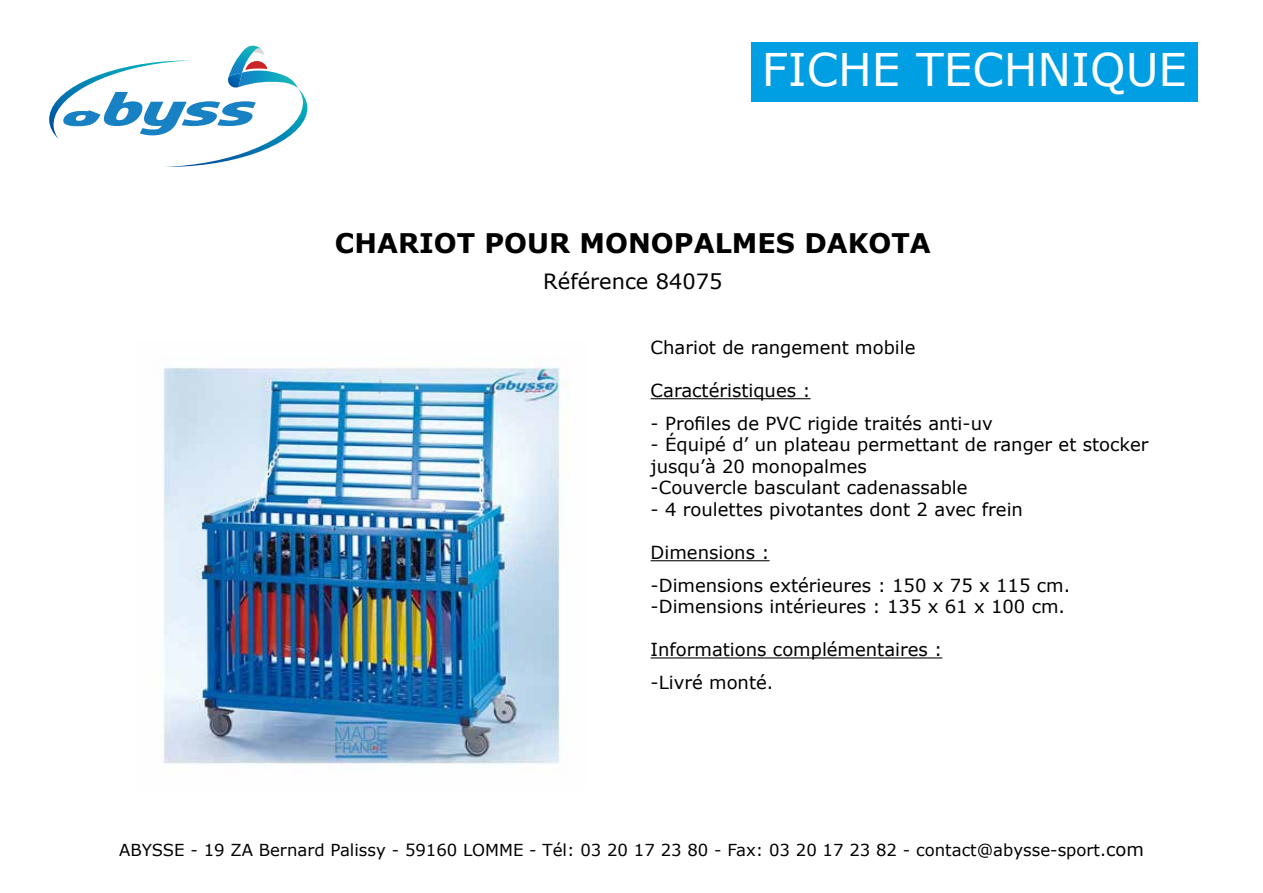
<style>
.page{position:relative;width:1263px;height:893px;background:#fff}
.page>*{position:absolute;margin:0;border:0;box-sizing:border-box;transform-origin:0 0}
.t1{font:45px "Verdana";color:#fff}
.t2{font:700 27px "Verdana";color:#000}
.t3{font:21px "Verdana";color:#000}
.t4{font:18px/21.6px "Verdana";color:#000}
.t5{font:16.5px "Verdana";color:#000}
.s1{font-size:18px}
</style>
<div class="page">
<svg style="left:49px;top:46px;width:259px;height:121px"></svg>
<hr style="left:651px;top:398px;width:160px;height:1px;background:#000">
<hr style="left:651px;top:560px;width:118px;height:1px;background:#000">
<hr style="left:651px;top:657px;width:291px;height:1px;background:#000">
<img style="left:163px;top:360px;width:405px;height:405px">
<div style="left:751px;top:43px;width:447px;height:59px;background:#009fe3"></div>
<h1 class="t1" style="left:762px;top:39px;width:427px">FICHE TECHNIQUE</h1>
<h2 class="t2" style="left:335px;top:224px;width:597px">CHARIOT POUR MONOPALMES DAKOTA</h2>
<p class="t3" style="left:543px;top:267px;width:181px">Référence 84075</p>
<p class="t4" style="left:651px;top:336px;width:266px">Chariot de rangement mobile</p>
<p class="t4" style="left:651px;top:380px;width:162px">Caractéristiques :</p>
<p class="t4" style="left:651px;top:412px;width:344px">- Profiles de PVC rigide traités anti-uv</p>
<p class="t4" style="left:651px;top:434px;width:499px">- Équipé d’ un plateau permettant de ranger et stocker jusqu’à 20 monopalmes<br>-Couvercle basculant cadenassable</p>
<p class="t4" style="left:651px;top:498px;width:374px">- 4 roulettes pivotantes dont 2 avec frein</p>
<p class="t4" style="left:651px;top:536px;width:421px;line-height:32.4px">Dimensions :<br>-Dimensions extérieures : 150 x 75 x 115 cm.</p>
<p class="t4" style="left:651px;top:596px;width:416px">-Dimensions intérieures : 135 x 61 x 100 cm.</p>
<p class="t4" style="left:651px;top:633px;width:293px;line-height:32.4px">Informations complémentaires : -Livré monté.</p>
<p class="t5" style="left:119px;top:838px;width:1026px">ABYSSE - 19 ZA Bernard Palissy - 59160 LOMME - Tél: 03 20 17 23 80 - Fax: 03 20 17 23 82 - contact@abysse-sport.<span class="s1">com</span></p>
</div>
